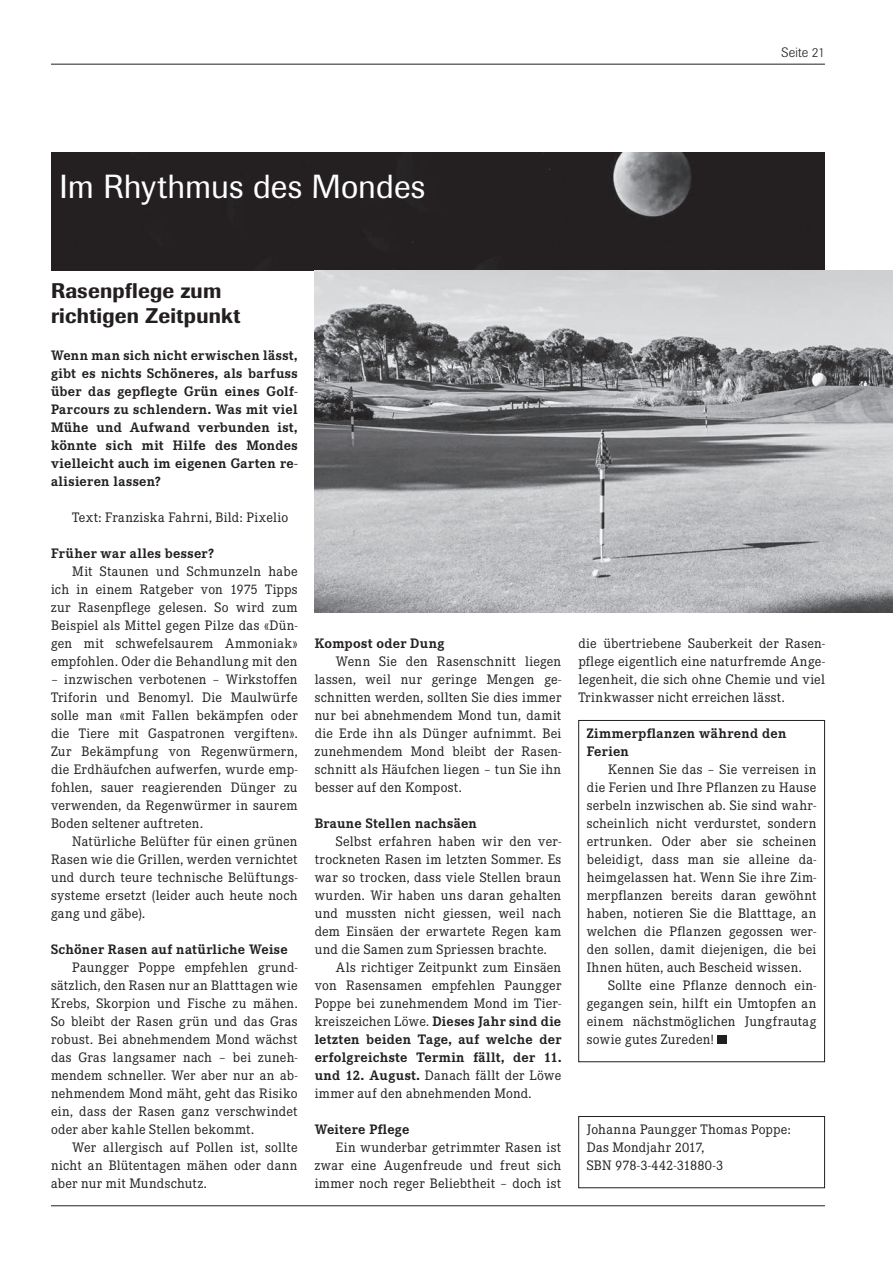
<style>
.page{position:relative;width:893px;height:1263px;background:#fff}
.page>*{position:absolute;margin:0;border:0;box-sizing:border-box;transform-origin:0 0}
.t1{font:33px "Imago";color:#fff}
.t2{font:500 21px/25.2px "Imago";letter-spacing:.01em;color:#231f20}
.t3{font:13.5px/18px "Corporate EBQ";letter-spacing:.015em;color:#231f20;text-align:justify}
.t4{font:700 13.5px/18px "Corporate EBQ";letter-spacing:.025em;color:#231f20;text-align:justify}
.t5{font:13.5px "Corporate EBQ";letter-spacing:.035em;color:#231f20}
.t6{font:300 13.5px "Imago";letter-spacing:.015em;color:#231f20}
.s1{font-weight:700}
</style>
<div class="page">
<hr style="left:51px;top:64px;width:774px;height:1px;background:#231f20">
<hr style="left:51px;top:1205px;width:774px;height:1px;background:#231f20">
<div style="left:51px;top:152px;width:774px;height:118px;background:#242021"></div>
<div style="left:578px;top:1116px;width:247px;height:72px;border:1px solid #231f20"></div>
<div style="left:717px;top:1035px;width:10px;height:9px;background:#231f20"></div>
<img style="left:315px;top:270px;width:578px;height:342px">
<div style="left:578px;top:720px;width:247px;height:342px;border:1px solid #231f20"></div>
<p class="t6" style="left:781px;top:45px;width:45px">Seite 21</p>
<h1 class="t1" style="left:60px;top:167px;width:367px">Im Rhythmus des Mondes</h1>
<h2 class="t2" style="left:51px;top:278px;width:191px">Rasenpflege zum richtigen Zeitpunkt</h2>
<p class="t4" style="left:51px;top:346px;width:248px">Wenn man sich nicht erwischen lässt, gibt es nichts Schöneres, als barfuss über das gepflegte Grün eines Golf-Parcours zu schlendern. Was mit viel Mühe und Aufwand verbunden ist, könnte sich mit Hilfe des Mondes vielleicht auch im eigenen Garten re&shy;alisieren lassen?</p>
<p class="t5" style="left:72px;top:509px;width:218px">Text: Franziska Fahrni, Bild: Pixelio</p>
<p class="t4" style="left:51px;top:544px;width:164px">Früher war alles besser?</p>
<p class="t3" style="left:51px;top:562px;width:248px;text-indent:21px">Mit Staunen und Schmunzeln habe ich in einem Ratgeber von 1975 Tipps zur Rasenpflege gelesen. So wird zum Beispiel als Mittel gegen Pilze das «Dün&shy;gen mit schwefelsaurem Ammoniak» empfohlen. Oder die Behandlung mit den</p>
<p class="t3" style="left:51px;top:670px;width:248px">– inzwischen verbotenen – Wirkstoffen Triforin und Benomyl. Die Maulwürfe solle man «mit Fallen bekämpfen oder die Tiere mit Gaspatronen vergiften».<br>Zur Bekämpfung von Regenwürmern, die Erdhäufchen aufwerfen, wurde emp&shy;fohlen, sauer reagierenden Dünger zu verwenden, da Regenwürmer in saurem Boden seltener auftreten.</p>
<p class="t3" style="left:51px;top:832px;width:248px;text-indent:21px">Natürliche Belüfter für einen grünen Rasen wie die Grillen, werden vernichtet und durch teure technische Belüftungs&shy;systeme ersetzt (leider auch heute noch gang und gäbe).</p>
<p class="t4" style="left:51px;top:940px;width:238px">Schöner Rasen auf natürliche Weise</p>
<p class="t3" style="left:51px;top:958px;width:248px;text-indent:21px">Paungger Poppe empfehlen grund&shy;sätzlich, den Rasen nur an Blatttagen wie Krebs, Skorpion und Fische zu mähen.<br>So bleibt der Rasen grün und das Gras robust. Bei abnehmendem Mond wächst das Gras langsamer nach – bei zuneh&shy;mendem schneller. Wer aber nur an ab&shy;nehmendem Mond mäht, geht das Risiko ein, dass der Rasen ganz verschwindet oder aber kahle Stellen bekommt.</p>
<p class="t3" style="left:51px;top:1138px;width:248px;text-indent:21px">Wer allergisch auf Pollen ist, sollte nicht an Blütentagen mähen oder dann aber nur mit Mundschutz.</p>
<p class="t4" style="left:315px;top:634px;width:131px">Kompost oder Dung</p>
<p class="t3" style="left:315px;top:652px;width:248px;text-indent:21px">Wenn Sie den Rasenschnitt liegen lassen, weil nur geringe Mengen ge&shy;schnitten werden, sollten Sie dies immer nur bei abnehmendem Mond tun, damit die Erde ihn als Dünger aufnimmt. Bei zunehmendem Mond bleibt der Rasen&shy;schnitt als Häufchen liegen – tun Sie ihn besser auf den Kompost.</p>
<p class="t4" style="left:315px;top:814px;width:164px">Braune Stellen nachsäen</p>
<p class="t3" style="left:315px;top:832px;width:248px;text-indent:21px">Selbst erfahren haben wir den ver&shy;trockneten Rasen im letzten Sommer. Es war so trocken, dass viele Stellen braun wurden. Wir haben uns daran gehalten und mussten nicht giessen, weil nach dem Einsäen der erwartete Regen kam und die Samen zum Spriessen brachte.</p>
<p class="t3" style="left:315px;top:958px;width:248px;text-indent:21px">Als richtiger Zeitpunkt zum Einsäen von Rasensamen empfehlen Paungger Poppe bei zunehmendem Mond im Tier&shy;kreiszeichen Löwe. <span class="s1">Dieses Jahr sind die letzten beiden Tage, auf welche der erfolgreichste Termin fällt, der 11. und 12. August.</span> Danach fällt der Löwe immer auf den abnehmenden Mond.</p>
<p class="t4" style="left:315px;top:1120px;width:96px">Weitere Pflege</p>
<p class="t3" style="left:315px;top:1138px;width:248px;text-indent:21px">Ein wunderbar getrimmter Rasen ist zwar eine Augenfreude und freut sich immer noch reger Beliebtheit – doch ist</p>
<p class="t3" style="left:578px;top:634px;width:248px">die übertriebene Sauberkeit der Rasen&shy;pflege eigentlich eine naturfremde Ange&shy;legenheit, die sich ohne Chemie und viel Trinkwasser nicht erreichen lässt.</p>
<p class="t4" style="left:587px;top:724px;width:201px">Zimmerpflanzen während den<br>Ferien</p>
<p class="t3" style="left:587px;top:760px;width:231px;text-indent:21px">Kennen Sie das – Sie verreisen in die Ferien und Ihre Pflanzen zu Hause serbeln inzwischen ab. Sie sind wahr&shy;scheinlich nicht verdurstet, sondern ertrunken. Oder aber sie scheinen beleidigt, dass man sie alleine da&shy;heimgelassen hat. Wenn Sie ihre Zim&shy;merpflanzen bereits daran gewöhnt haben, notieren Sie die Blatttage, an welchen die Pflanzen gegossen wer&shy;den sollen, damit diejenigen, die bei Ihnen hüten, auch Bescheid wissen.</p>
<p class="t3" style="left:587px;top:976px;width:231px;text-indent:21px">Sollte eine Pflanze dennoch ein&shy;gegangen sein, hilft ein Umtopfen an einem nächstmöglichen Jungfrautag sowie gutes Zureden!</p>
<p class="t3" style="left:587px;top:1120px;width:205px;text-align:left">Johanna Paungger Thomas Poppe:<br>Das Mondjahr 2017,<br>SBN 978-3-442-31880-3</p>
</div>
